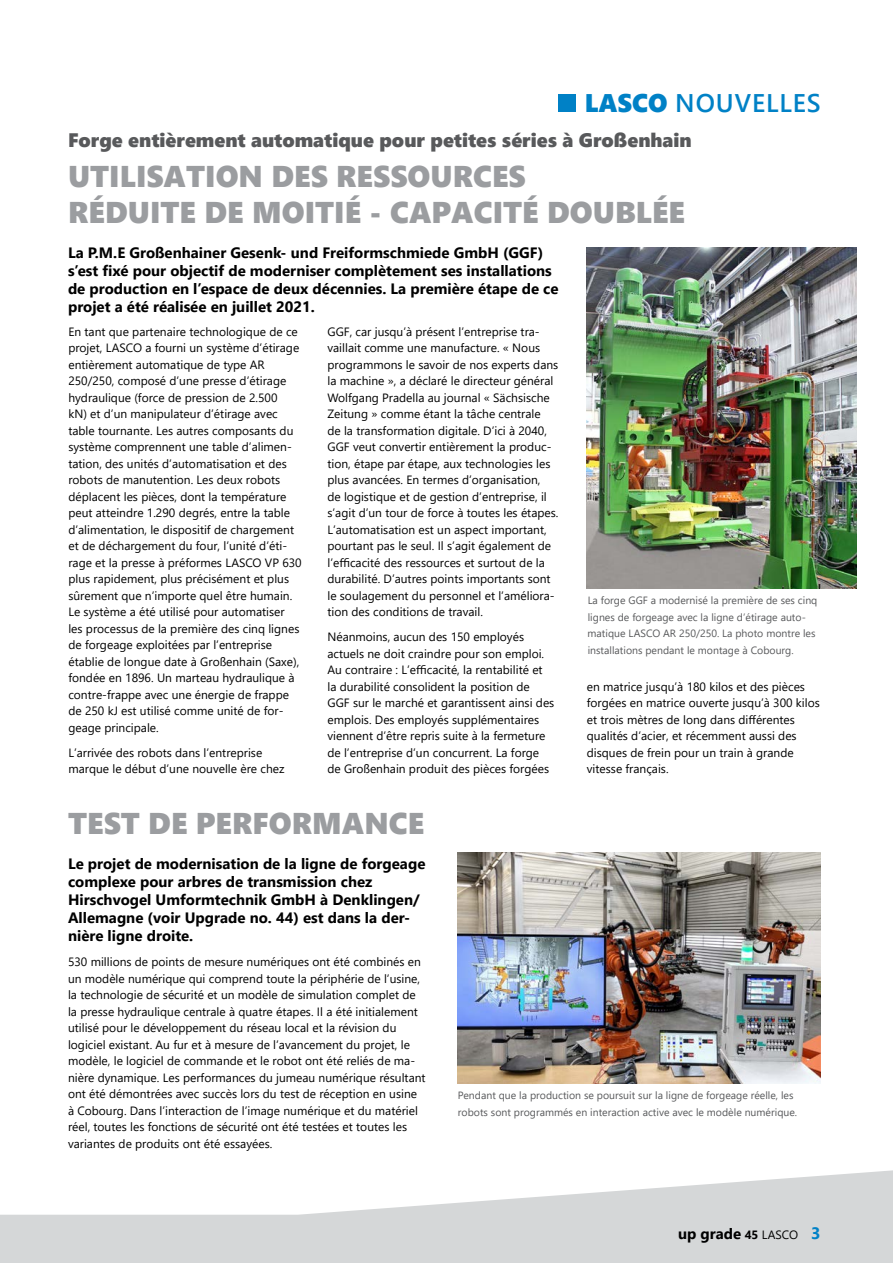
<style>
.page{position:relative;width:893px;height:1263px;background:#fff}
.page>*{position:absolute;margin:0;border:0;box-sizing:border-box;transform-origin:0 0}
.t1{font:30px/36px "Segoe UI Black";color:#9b9da0}
.t2{font:600 25.5px "Segoe UI";letter-spacing:.035em;color:#0081c6}
.t3{font:19.5px "Segoe UI Black";color:#58595b}
.t4{font:700 15px/18px "Segoe UI";color:#000}
.t5{font:12px/16.5px "Segoe UI";color:#000}
.t6{font:10.5px/16.5px "Segoe UI";color:#58595b}
.s1{font-family:"Segoe UI Black";font-weight:400}
.s2{font-size:12px}
.s3{font-weight:400;font-size:12px}
.s4{font-size:16.5px;color:#0081c6}
</style>
<div class="page">
<svg style="left:0;top:1170px;width:893px;height:93px;fill:#d5d7d8"></svg>
<img style="left:587px;top:247px;width:269px;height:342px">
<img style="left:457px;top:853px;width:364px;height:231px">
<div style="left:558px;top:94px;width:18px;height:18px;background:#0081c6"></div>
<h2 class="t2" style="left:585px;top:79px;width:238px"><span class="s1">LASCO</span> NOUVELLES</h2>
<h3 class="t3" style="left:68px;top:126px;width:625px">Forge entièrement automatique pour petites séries à Großenhain</h3>
<h1 class="t1" style="left:68px;top:157px;width:619px">UTILISATION DES RESSOURCES<br>RÉDUITE DE MOITIÉ - CAPACITÉ DOUBLÉE</h1>
<p class="t4" style="left:68px;top:243px;width:492px">La P.M.E Großenhainer Gesenk- und Freiformschmiede GmbH (GGF) s’est fixé pour objectif de moderniser complètement ses installations de production en l’espace de deux décennies. La première étape de ce projet a été réalisée en juillet 2021.</p>
<p class="t5" style="left:68px;top:322px;width:235px">En tant que partenaire technologique de ce projet, LASCO a fourni un système d’étirage entièrement automatique de type AR 250/250, composé d’une presse d’étirage hydraulique (force de pression de 2.500<br>kN) et d’un manipulateur d’étirage avec table tournante. Les autres composants du système comprennent une table d’alimen&shy;tation, des unités d’automatisation et des robots de manutention. Les deux robots déplacent les pièces, dont la température peut atteindre 1.290 degrés, entre la table d’alimentation, le dispositif de chargement et de déchargement du four, l’unité d’éti&shy;rage et la presse à préformes LASCO VP 630 plus rapidement, plus précisément et plus sûrement que n’importe quel être humain.<br>Le système a été utilisé pour automatiser les processus de la première des cinq lignes de forgeage exploitées par l’entreprise établie de longue date à Großenhain (Saxe), fondée en 1896. Un marteau hydraulique à contre-frappe avec une énergie de frappe de 250 kJ est utilisé comme unité de for&shy;geage principale.</p>
<p class="t5" style="left:68px;top:743px;width:218px">L’arrivée des robots dans l’entreprise marque le début d’une nouvelle ère chez</p>
<p class="t5" style="left:327px;top:322px;width:233px">GGF, car jusqu’à présent l’entreprise tra&shy;vaillait comme une manufacture. « Nous programmons le savoir de nos experts dans la machine », a déclaré le directeur général Wolfgang Pradella au journal « Sächsische Zeitung » comme étant la tâche centrale<br>de la transformation digitale. D’ici à 2040, GGF veut convertir entièrement la produc&shy;tion, étape par étape, aux technologies les plus avancées. En termes d’organisation,<br>de logistique et de gestion d’entreprise, il s’agit d’un tour de force à toutes les étapes.<br>L’automatisation est un aspect important, pourtant pas le seul. Il s’agit également de l’efficacité des ressources et surtout de la durabilité. D’autres points importants sont le soulagement du personnel et l’améliora&shy;tion des conditions de travail.</p>
<p class="t5" style="left:327px;top:628px;width:228px">Néanmoins, aucun des 150 employés actuels ne doit craindre pour son emploi.<br>Au contraire : L’efficacité, la rentabilité et la durabilité consolident la position de GGF sur le marché et garantissent ainsi des emplois. Des employés supplémentaires viennent d’être repris suite à la fermeture de l’entreprise d’un concurrent. La forge de Großenhain produit des pièces forgées</p>
<p class="t6" style="left:588px;top:591px;width:231px">La forge GGF a modernisé la première de ses cinq lignes de forgeage avec la ligne d’étirage auto&shy;matique LASCO AR 250/250. La photo montre les installations pendant le montage à Cobourg.</p>
<p class="t5" style="left:587px;top:677px;width:235px">en matrice jusqu’à 180 kilos et des pièces forgées en matrice ouverte jusqu’à 300 kilos et trois mètres de long dans différentes qualités d’acier, et récemment aussi des disques de frein pour un train à grande vitesse français.</p>
<h1 class="t1" style="left:68px;top:803px;width:358px">TEST DE PERFORMANCE</h1>
<p class="t4" style="left:68px;top:854px;width:359px">Le projet de modernisation de la ligne de forgeage complexe pour arbres de transmission chez Hirschvogel Umformtechnik GmbH à Denklingen/ Allemagne (voir Upgrade no. 44) est dans la der&shy;nière ligne droite.</p>
<p class="t5" style="left:68px;top:953px;width:359px">530 millions de points de mesure numériques ont été combinés en un modèle numérique qui comprend toute la périphérie de l’usine, la technologie de sécurité et un modèle de simulation complet de la presse hydraulique centrale à quatre étapes. Il a été initialement utilisé pour le développement du réseau local et la révision du logiciel existant. Au fur et à mesure de l’avancement du projet, le modèle, le logiciel de commande et le robot ont été reliés de ma&shy;nière dynamique. Les performances du jumeau numérique résultant ont été démontrées avec succès lors du test de réception en usine à Cobourg. Dans l’interaction de l’image numérique et du matériel réel, toutes les fonctions de sécurité ont été testées et toutes les variantes de produits ont été essayées.</p>
<p class="t6" style="left:458px;top:1086px;width:341px">Pendant que la production se poursuit sur la ligne de forgeage réelle, les robots sont programmés en interaction active avec le modèle numérique.</p>
<p class="t4" style="left:678px;top:1224px;width:144px">up grade <span class="s2">45</span> <span class="s3">LASCO</span> <span class="s4">3</span></p>
</div>
